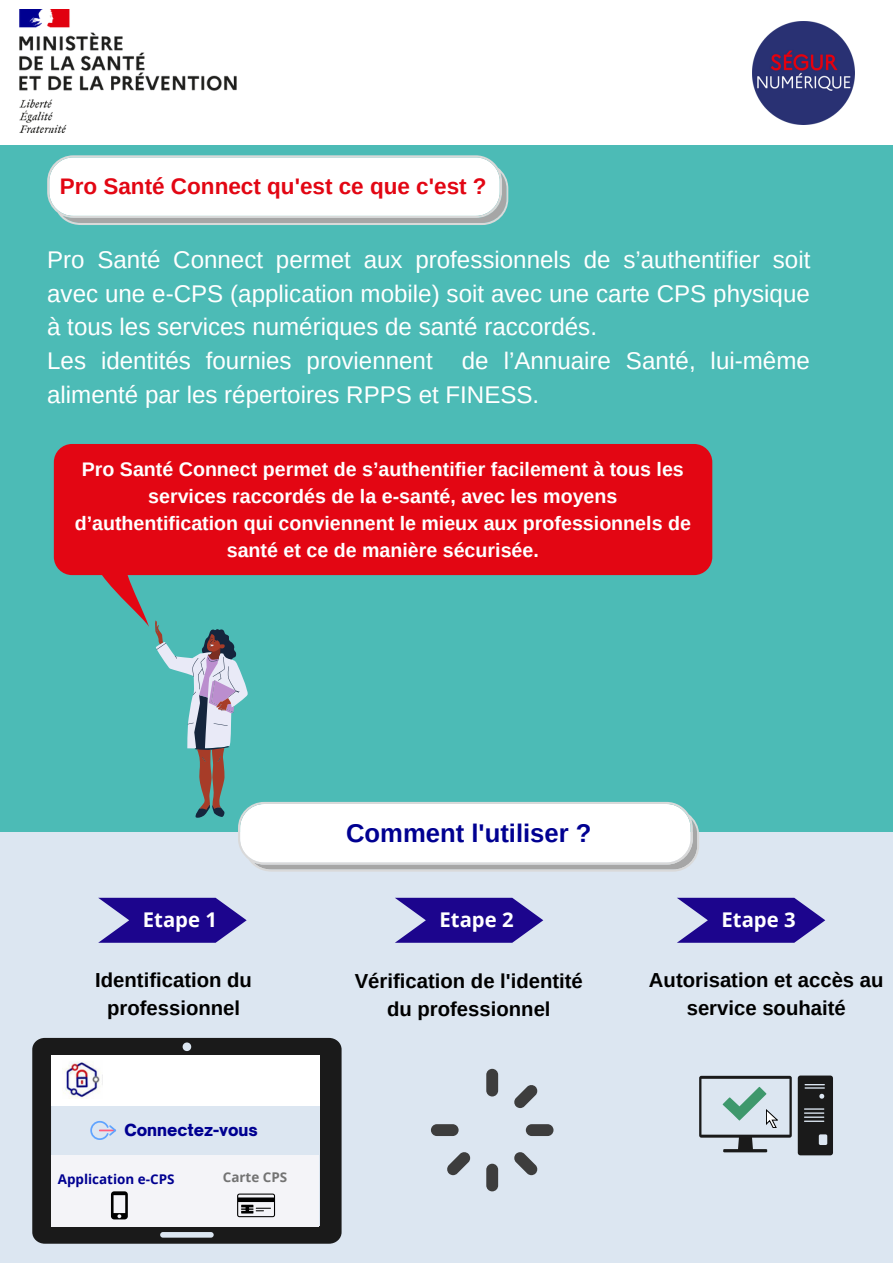
<style>
.page{position:relative;width:893px;height:1264px;background:#fff}
.page>*{position:absolute;margin:0;border:0;box-sizing:border-box;transform-origin:0 0}
.t1{font:700 25.65px "Arimo";color:#000091}
.t2{font:24.15px/33.8px "Arimo";color:#fff}
.t3{font:700 22.5px "Arimo";color:#e20613}
.t4{font:700 20.25px/28px "Arimo";color:#000;text-align:center}
.t5{font:700 20.25px "Open Sans";color:#fff}
.t6{font:700 19.65px/27px "Arimo";color:#fff;text-align:center}
.t7{font:900 15.9px "Open Sauce One";color:#000091}
.t8{font:700 13.5px "Open Sans";color:#000091}
.t9{font:700 13.5px "Open Sans";color:#737373}
</style>
<div class="page">
<div style="left:0;top:145px;width:892px;height:692px;background:#4cbbb6"></div>
<svg style="left:47px;top:155px;width:461px;height:70px;background:#eef2f2"></svg>
<div style="left:0;top:832px;width:892px;height:430px;background:#dce6f1"></div>
<img style="left:20px;top:10px;width:217px;height:122px">
<img style="left:752px;top:22px;width:102px;height:102px">
<svg style="left:155px;top:626px;width:544px;height:245px"></svg>
<svg style="left:32px;top:1037px;width:309px;height:206px"></svg>
<svg style="left:98px;top:897px;width:148px;height:45px"></svg>
<svg style="left:395px;top:897px;width:148px;height:45px"></svg>
<svg style="left:677px;top:897px;width:148px;height:45px"></svg>
<div style="left:486px;top:1068px;width:12px;height:28px;background:#3d3d3d;border-radius:6px"></div>
<div style="left:431px;top:1124px;width:27px;height:11px;background:#3d3d3d;border-radius:6px"></div>
<svg style="left:447px;top:1152px;width:23px;height:23px"></svg>
<div style="left:486px;top:1163px;width:12px;height:28px;background:#3d3d3d;border-radius:6px"></div>
<svg style="left:514px;top:1152px;width:24px;height:23px"></svg>
<div style="left:526px;top:1124px;width:27px;height:11px;background:#3d3d3d;border-radius:6px"></div>
<svg style="left:514px;top:1085px;width:24px;height:23px"></svg>
<svg style="left:699px;top:1075px;width:133px;height:80px"></svg>
<div style="left:51px;top:1055px;width:269px;height:50px;background:#fff"></div>
<img style="left:62px;top:1060px;width:40px;height:38px">
<svg style="left:91px;top:1120px;width:25px;height:19px"></svg>
<div style="left:44px;top:1047px;width:7px;height:181px;background:#1a1a1a"></div>
<div style="left:320px;top:1052px;width:7px;height:180px;background:#1a1a1a"></div>
<div style="left:51px;top:1155px;width:267px;height:71px;background:#f4f4f8"></div>
<svg style="left:54px;top:444px;width:658px;height:182px;fill:#e30613"></svg>
<p class="t3" style="left:60px;top:174px;width:428px">Pro Santé Connect qu'est ce que c'est ?</p>
<p class="t2" style="left:47px;top:242px;width:764px">Pro Santé Connect permet aux professionnels de s’authentifier soit avec une e-CPS (application mobile) soit avec une carte CPS physique à tous les services numériques de santé raccordés.<br>Les identités fournies proviennent de l’Annuaire Santé, lui-même alimenté par les répertoires RPPS et FINESS.</p>
<p class="t6" style="left:75px;top:456px;width:617px">Pro Santé Connect permet de s’authentifier facilement à tous les services raccordés de la e-santé, avec les moyens d’authentification qui conviennent le mieux aux professionnels de santé et ce de manière sécurisée.</p>
<p class="t1" style="left:346px;top:818px;width:247px">Comment l'utiliser ?</p>
<p class="t5" style="left:143px;top:905px;width:76px">Etape 1</p>
<p class="t5" style="left:439px;top:905px;width:76px">Etape 2</p>
<p class="t5" style="left:721px;top:905px;width:76px">Etape 3</p>
<p class="t4" style="left:95px;top:965px;width:158px">Identification du professionnel</p>
<p class="t4" style="left:355px;top:966px;width:230px">Vérification de l'identité du professionnel</p>
<p class="t4" style="left:649px;top:965px;width:236px">Autorisation et accès au service souhaité</p>
<p class="t7" style="left:124px;top:1119px;width:135px">Connectez-vous</p>
<p class="t8" style="left:58px;top:1169px;width:118px">Application e-CPS</p>
<p class="t9" style="left:223px;top:1167px;width:66px">Carte CPS</p>
</div>
